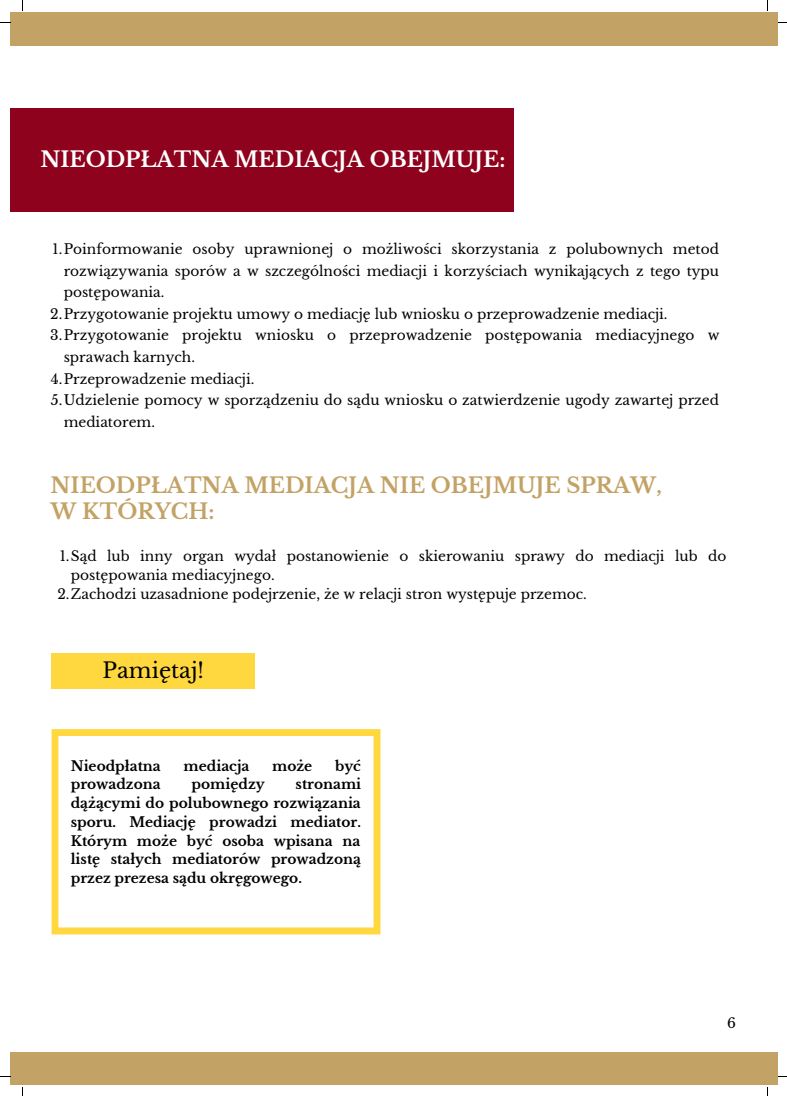
<style>
.page{position:relative;width:787px;height:1096px;background:#fff}
.page>*{position:absolute;margin:0;border:0;box-sizing:border-box;transform-origin:0 0}
.t1{font:700 21.25px "Libre Baskerville";color:#c3a265}
.t2{font:700 21.25px "Libre Baskerville";color:#fff}
.t3{font:21.25px "Libre Baskerville";color:#000}
.t4{font:13.75px/21.6px "Libre Baskerville";color:#000}
.t5{font:700 13.75px/18.8px "Libre Baskerville";color:#000;text-align:justify}
</style>
<div class="page">
<div style="left:10px;top:12px;width:768px;height:33px;background:#c3a265"></div>
<div style="left:10px;top:1052px;width:768px;height:32px;background:#c3a265"></div>
<div style="left:10px;top:109px;width:504px;height:103px;background:#8e021d"></div>
<div style="left:52px;top:653px;width:203px;height:35px;background:#ffd840"></div>
<svg style="left:52px;top:729px;width:328px;height:205px"></svg>
<p class="t2" style="left:40px;top:147px;width:467px">NIEODPŁATNA MEDIACJA OBEJMUJE:</p>
<p class="t4" style="left:64px;top:238px;width:657px;text-align:justify;text-indent:-11px">1.Poinformowanie osoby uprawnionej o możliwości skorzystania z polubownych metod rozwiązywania sporów a w szczególności mediacji i korzyściach wynikających z tego typu postępowania.</p>
<p class="t4" style="left:50px;top:303px;width:619px">2.Przygotowanie projektu umowy o mediację lub wniosku o przeprowadzenie mediacji.</p>
<p class="t4" style="left:64px;top:325px;width:657px;text-indent:-13px">3.Przygotowanie projektu wniosku o przeprowadzenie postępowania mediacyjnego w sprawach karnych.</p>
<p class="t4" style="left:51px;top:368px;width:205px">4.Przeprowadzenie mediacji.</p>
<p class="t4" style="left:64px;top:389px;width:657px;text-indent:-13px">5.Udzielenie pomocy w sporządzeniu do sądu wniosku o zatwierdzenie ugody zawartej przed mediatorem.</p>
<p class="t1" style="left:51px;top:472px;width:613px">NIEODPŁATNA MEDIACJA NIE OBEJMUJE SPRAW,</p>
<p class="t1" style="left:51px;top:498px;width:165px">W KTÓRYCH:</p>
<p class="t4" style="left:71px;top:547px;width:657px;line-height:18.8px;text-indent:-11px">1.Sąd lub inny organ wydał postanowienie o skierowaniu sprawy do mediacji lub do postępowania mediacyjnego.</p>
<p class="t4" style="left:57px;top:583px;width:531px">2.Zachodzi uzasadnione podejrzenie, że w relacji stron występuje przemoc.</p>
<p class="t3" style="left:103px;top:657px;width:103px">Pamiętaj!</p>
<p class="t5" style="left:71px;top:756px;width:92px">Nieodpłatna</p>
<p class="t5" style="left:184px;top:756px;width:67px">mediacja</p>
<p class="t5" style="left:272px;top:756px;width:42px">może</p>
<p class="t5" style="left:335px;top:756px;width:27px">być</p>
<p class="t5" style="left:71px;top:775px;width:91px">prowadzona</p>
<p class="t5" style="left:192px;top:775px;width:75px">pomiędzy</p>
<p class="t5" style="left:71px;top:775px;width:292px;text-indent:225px">stronami dążącymi do polubownego rozwiązania sporu. Mediację prowadzi mediator.<br>Którym może być osoba wpisana na listę stałych mediatorów prowadzoną przez prezesa sądu okręgowego.</p>
<p class="t4" style="left:727px;top:1012px;width:10px">6</p>
</div>
